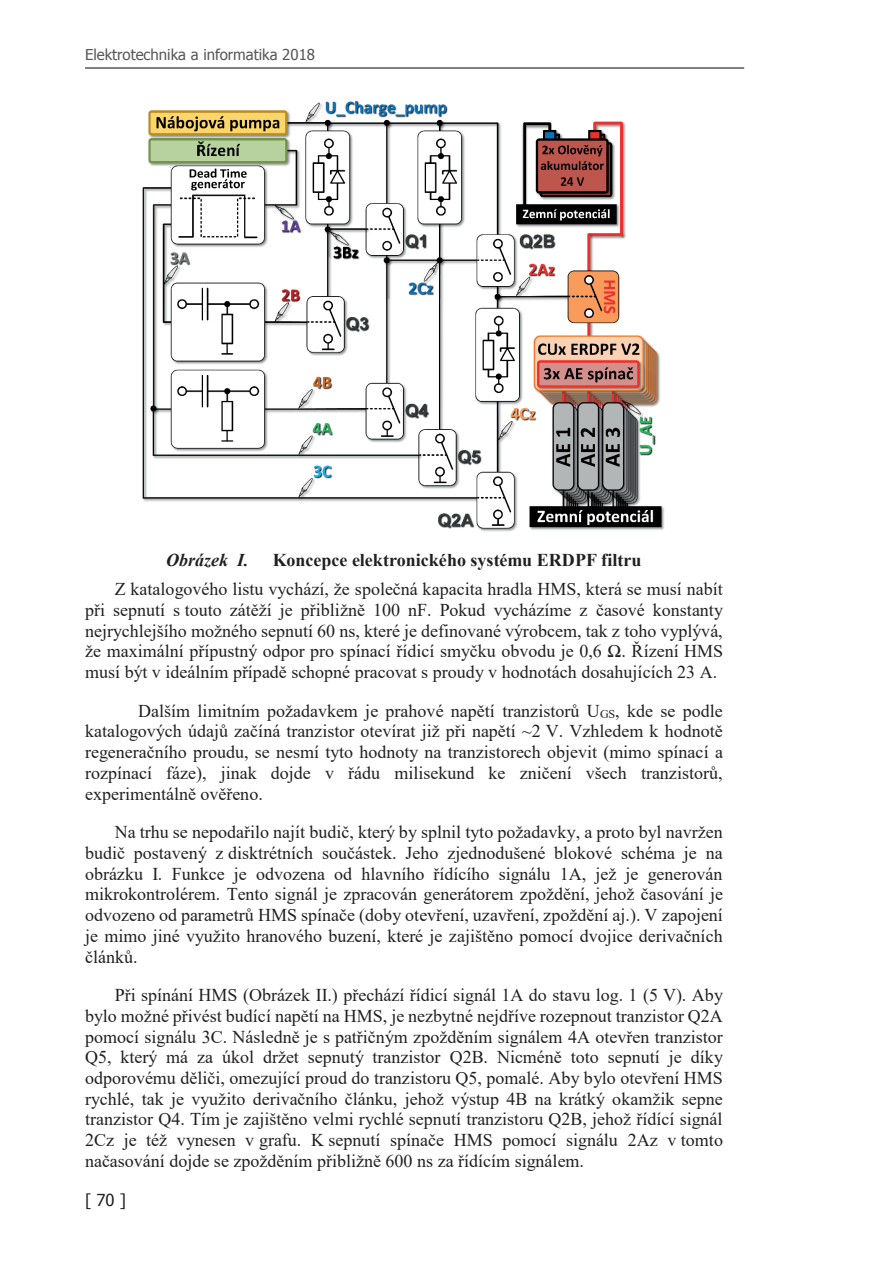
<style>
.page{position:relative;width:893px;height:1263px;background:#fff}
.page>*{position:absolute;margin:0;border:0;box-sizing:border-box;transform-origin:0 0}
.t1{font:18px/20.7px "Times New Roman";color:#231f20;text-align:justify}
.t2{font:700 18px "Times New Roman";color:#231f20}
.t3{font:italic 700 18px "Times New Roman";color:#231f20}
.t4{font:16.5px "Tahoma";color:#231f20}
.t5{font:15px "Tahoma";color:#57585a}
.s1{font-size:12px}
</style>
<div class="page">
<img style="left:142px;top:101px;width:523px;height:431px">
<hr style="left:85px;top:67px;width:659px;height:2px;background:#57585a">
<p class="t5" style="left:85px;top:44px;width:231px">Elektrotechnika a informatika 2018</p>
<p class="t3" style="left:166px;top:547px;width:84px">Obrázek I.</p>
<p class="t2" style="left:273px;top:547px;width:370px">Koncepce elektronického systému ERDPF filtru</p>
<p class="t1" style="left:85px;top:578px;width:639px;text-indent:30px">Z katalogového listu vychází, že společná kapacita hradla HMS, která se musí nabít při sepnutí s touto zátěží je přibližně 100 nF. Pokud vycházíme z časové konstanty nejrychlejšího možného sepnutí 60 ns, které je definované výrobcem, tak z toho vyplývá, že maximální přípustný odpor pro spínací řídicí smyčku obvodu je 0,6 Ω. Řízení HMS musí být v ideálním případě schopné pracovat s proudy v hodnotách dosahujících 23 A.</p>
<p class="t1" style="left:85px;top:700px;width:640px;text-indent:53px">Dalším limitním požadavkem je prahové napětí tranzistorů U<span class="s1">GS</span>, kde se podle katalogových údajů začíná tranzistor otevírat již při napětí ~2 V. Vzhledem k hodnotě regeneračního proudu, se nesmí tyto hodnoty na tranzistorech objevit (mimo spínací a rozpínací fáze), jinak dojde v řádu milisekund ke zničení všech tranzistorů, experimentálně ověřeno.</p>
<p class="t1" style="left:85px;top:821px;width:639px;text-indent:30px">Na trhu se nepodařilo najít budič, který by splnil tyto požadavky, a proto byl navržen budič postavený z disktrétních součástek. Jeho zjednodušené blokové schéma je na obrázku I. Funkce je odvozena od hlavního řídícího signálu 1A, jež je generován mikrokontrolérem. Tento signál je zpracován generátorem zpoždění, jehož časování je odvozeno od parametrů HMS spínače (doby otevření, uzavření, zpoždění aj.). V zapojení je mimo jiné využito hranového buzení, které je zajištěno pomocí dvojice derivačních článků.</p>
<p class="t1" style="left:85px;top:984px;width:639px;text-indent:30px">Při spínání HMS (Obrázek II.) přechází řídicí signál 1A do stavu log. 1 (5 V). Aby bylo možné přivést budící napětí na HMS, je nezbytné nejdříve rozepnout tranzistor Q2A pomocí signálu 3C. Následně je s patřičným zpožděním signálem 4A otevřen tranzistor Q5, který má za úkol držet sepnutý tranzistor Q2B. Nicméně toto sepnutí je díky odporovému děliči, omezující proud do tranzistoru Q5, pomalé. Aby bylo otevření HMS rychlé, tak je využito derivačního článku, jehož výstup 4B na krátký okamžik sepne tranzistor Q4. Tím je zajištěno velmi rychlé sepnutí tranzistoru Q2B, jehož řídící signál 2Cz je též vynesen v grafu. K sepnutí spínače HMS pomocí signálu 2Az v tomto načasování dojde se zpožděním přibližně 600 ns za řídícím signálem.</p>
<p class="t4" style="left:85px;top:1189px;width:42px">[ 70 ]</p>
</div>
